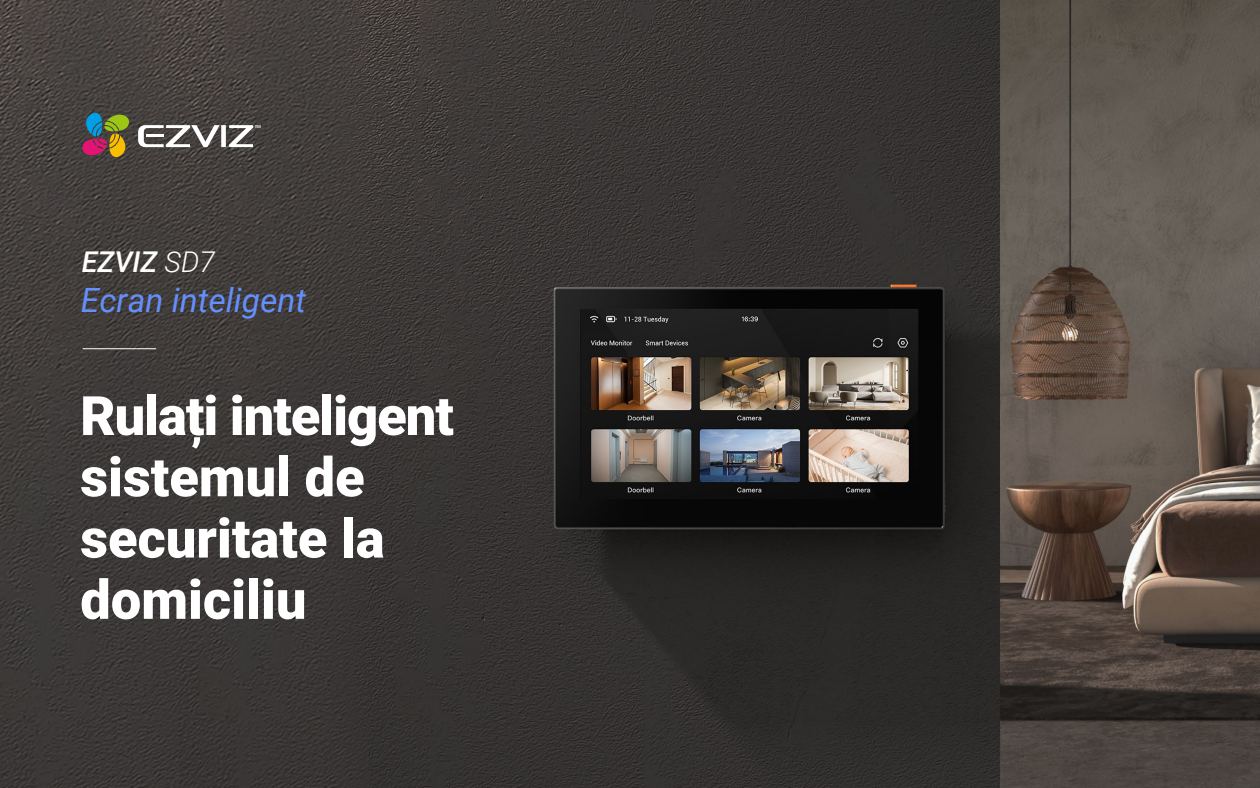
<style>
.page{position:relative;width:1260px;height:788px;background:#fff}
.page>*{position:absolute;margin:0;border:0;box-sizing:border-box;transform-origin:0 0}
.t1{font:900 54.25px/61.2px "Roboto";color:#fff}
.t2{font:italic 33.43px "Roboto";color:#648ffc}
.t3{font:italic 500 28.61px "Roboto";color:#fff}
.s1{font-weight:300}
</style>
<div class="page">
<img style="left:0;top:0;width:1260px;height:788px">
<svg style="left:82px;top:113px;width:48px;height:44px"></svg>
<svg style="left:138px;top:125px;width:122px;height:22px"></svg>
<hr style="left:83px;top:348px;width:73px;height:1px;background:#fff">
<p class="t3" style="left:82px;top:241px;width:135px">EZVIZ <span class="s1">SD7</span></p>
<p class="t2" style="left:81px;top:277px;width:227px">Ecran inteligent</p>
<p class="t1" style="left:80px;top:383px;width:375px">Rulați inteligent sistemul de securitate la domiciliu</p>
</div>
